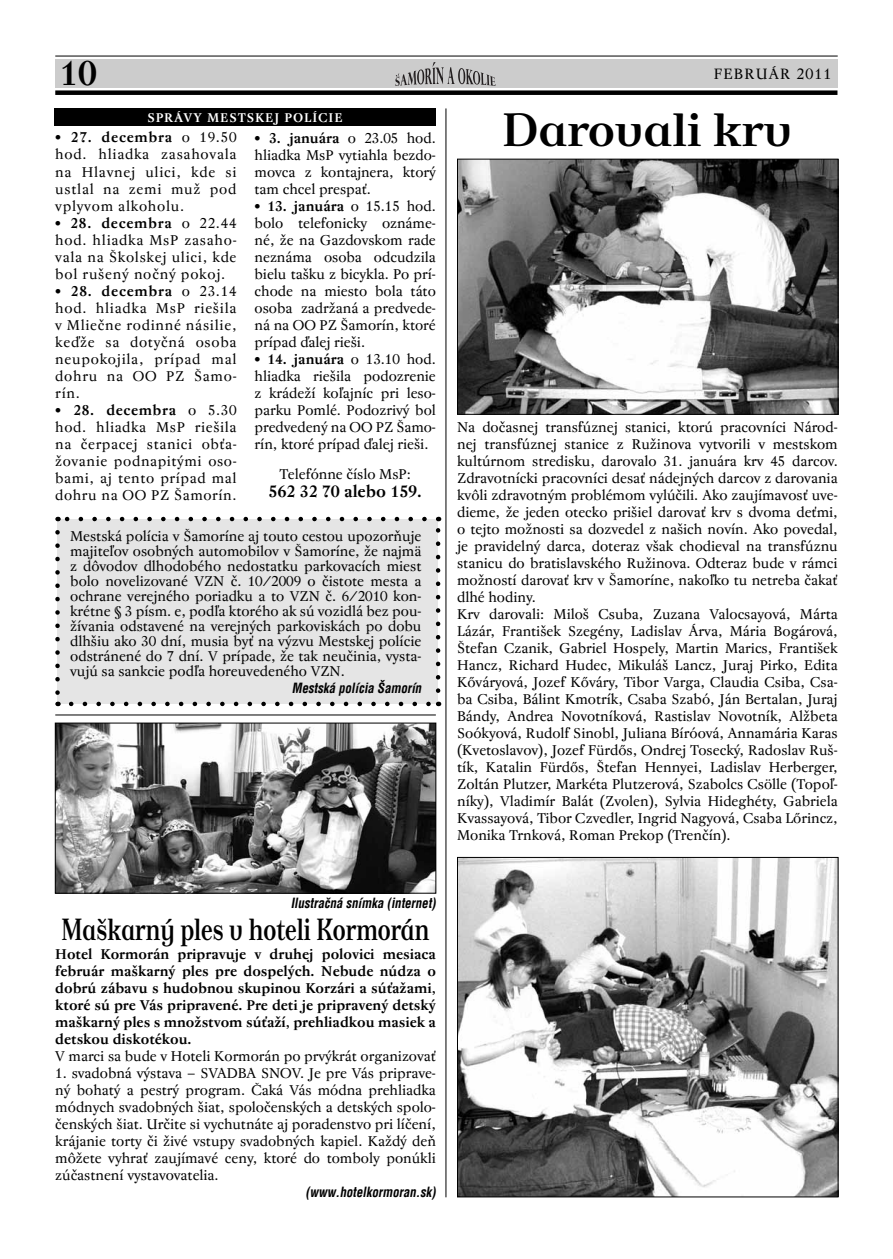
<style>
.page{position:relative;width:893px;height:1259px;background:#fff}
.page>*{position:absolute;margin:0;border:0;box-sizing:border-box;transform-origin:0 0}
.t1{font:700 46.5px "Tusar Deco";color:#000}
.t2{font:700 34.5px "Regent Pro";color:#000}
.t3{font:700 30.45px "Tusar Deco";color:#000;scale:.74 1}
.t4{font:700 16.5px "Regent Pro";letter-spacing:-.005em;color:#000}
.t5{font:15px "Regent Pro";letter-spacing:.07em;color:#000}
.t6{font:14.25px/17px "Regent Pro";letter-spacing:-.005em;color:#000;text-align:justify}
.t7{font:700 14.25px/17px "Regent Pro";letter-spacing:-.005em;color:#000;text-align:justify}
.t8{font:italic 700 13.5px "Switzerland Condensed";color:#000;scale:.95 1}
.t9{font:700 12.75px "Regent Pro";letter-spacing:.07em;color:#fff}
.s1{font-weight:700}
</style>
<div class="page">
<div style="left:55px;top:59px;width:783px;height:28px;background:#ccc"></div>
<hr style="left:55px;top:56px;width:783px;height:1px;background:#000">
<div style="left:55px;top:90px;width:782px;height:5px;background:#000"></div>
<div style="left:54px;top:108px;width:382px;height:17px;background:#000"></div>
<div style="left:58px;top:519px;width:380px;height:185px;background:#e5e5e5"></div>
<svg style="left:71px;top:701px;width:360px;height:5px"></svg>
<svg style="left:55px;top:532px;width:5px;height:174px"></svg>
<svg style="left:436px;top:517px;width:4px;height:173px"></svg>
<svg style="left:58px;top:517px;width:366px;height:4px"></svg>
<hr style="left:446px;top:108px;width:1px;height:1089px;background:#000">
<hr style="left:55px;top:714px;width:381px;height:1px;background:#000">
<svg style="left:395px;top:62px;width:100px;height:24px"></svg>
<img style="left:459px;top:161px;width:377px;height:252px">
<div style="left:457px;top:159px;width:381px;height:256px;border:1px solid #000"></div>
<img style="left:459px;top:859px;width:377px;height:336px">
<div style="left:457px;top:857px;width:381px;height:340px;border:1px solid #000"></div>
<img style="left:57px;top:724px;width:377px;height:167px">
<div style="left:55px;top:722px;width:381px;height:171px;border:1px solid #000"></div>
<h2 class="t2" style="left:60px;top:58px;width:39px">10</h2>
<p class="t5" style="left:714px;top:67px;width:119px">FEBRUÁR 2011</p>
<p class="t9" style="left:147px;top:112px;width:197px">SPRÁVY MESTSKEJ POLÍCIE</p>
<p class="t6" style="left:55px;top:130px;width:183px"><span class="s1">• 27. decembra</span> o 19.50 hod. hliadka zasahovala na Hlavnej ulici, kde si ustlal na zemi muž pod vplyvom alkoholu.</p>
<p class="t6" style="left:55px;top:215px;width:183px">• <span class="s1">28. decembra</span> o 22.44 hod. hliadka MsP zasaho&shy;vala na Školskej ulici, kde bol rušený nočný pokoj.</p>
<p class="t6" style="left:55px;top:283px;width:183px"><span class="s1">• 28. decembra</span> o 23.14 hod. hliadka MsP riešila v Mliečne rodinné násilie, keďže sa dotyčná osoba neupokojila, prípad mal dohru na OO PZ Šamo&shy;rín.</p>
<p class="t6" style="left:55px;top:402px;width:183px"><span class="s1">• 28. decembra</span> o 5.30 hod. hliadka MsP riešila na čerpacej stanici obťa&shy;žovanie podnapitými oso&shy;bami, aj tento prípad mal dohru na OO PZ Šamorín.</p>
<h1 class="t1" style="left:502px;top:103px;width:291px">Darovali krv</h1>
<p class="t6" style="left:255px;top:130px;width:183px"><span class="s1">• 3. januára</span> o 23.05 hod. hliadka MsP vytiahla bezdo&shy;movca z kontajnera, ktorý tam chcel prespať.</p>
<p class="t6" style="left:255px;top:198px;width:183px"><span class="s1">• 13. januára</span> o 15.15 hod. bolo telefonicky oznáme&shy;né, že na Gazdovskom rade neznáma osoba odcudzila bielu tašku z bicykla. Po prí&shy;chode na miesto bola táto osoba zadržaná a predvede&shy;ná na OO PZ Šamorín, ktoré prípad ďalej rieši.</p>
<p class="t6" style="left:255px;top:351px;width:183px"><span class="s1">• 14. januára</span> o 13.10 hod. hliadka riešila podozrenie z krádeží koľajníc pri leso&shy;parku Pomlé. Podozrivý bol predvedený na OO PZ Šamo&shy;rín, ktoré prípad ďalej rieši.</p>
<p class="t6" style="left:280px;top:466px;width:133px">Telefónne číslo MsP:</p>
<p class="t4" style="left:269px;top:484px;width:155px">562 32 70 alebo 159.</p>
<p class="t6" style="left:70px;top:530px;width:353px;line-height:15px">Mestská polícia v Šamoríne aj touto cestou upozorňuje majiteľov osobných automobilov v Šamoríne, že najmä z dôvodov dlhodobého nedostatku parkovacích miest bolo novelizované VZN č. 10/2009 o čistote mesta a ochrane verejného poriadku a to VZN č. 6/2010 kon&shy;krétne § 3 písm. e, podľa ktorého ak sú vozidlá bez pou&shy;žívania odstavené na verejných parkoviskách po dobu dlhšiu ako 30 dní, musia byť na výzvu Mestskej polície odstránené do 7 dní. V prípade, že tak neučinia, vysta&shy;vujú sa sankcie podľa horeuvedeného VZN.</p>
<p class="t8" style="left:292px;top:680px;width:138px">Mestská polícia Šamorín</p>
<p class="t6" style="left:457px;top:419px;width:382px;text-align:left">Na dočasnej transfúznej stanici, ktorú pracovníci Národ&shy;nej transfúznej stanice z Ružinova vytvorili v mestskom kultúrnom stredisku, darovalo 31. januára krv 45 darcov.<br>Zdravotnícki pracovníci desať nádejných darcov z darovania kvôli zdravotným problémom vylúčili. Ako zaujímavosť uve&shy;dieme, že jeden otecko prišiel darovať krv s dvoma deťmi, o tejto možnosti sa dozvedel z našich novín. Ako povedal, je pravidelný darca, doteraz však chodieval na transfúznu stanicu do bratislavského Ružinova. Odteraz bude v rámci možností darovať krv v Šamoríne, nakoľko tu netreba čakať dlhé hodiny.<br>Krv darovali: Miloš Csuba, Zuzana Valocsayová, Márta Lázár, František Szegény, Ladislav Árva, Mária Bogárová, Štefan Czanik, Gabriel Hospely, Martin Marics, František Hancz, Richard Hudec, Mikuláš Lancz, Juraj Pirko, Edita Kőváryová, Jozef Kőváry, Tibor Varga, Claudia Csiba, Csa&shy;ba Csiba, Bálint Kmotrík, Csaba Szabó, Ján Bertalan, Juraj Bándy, Andrea Novotníková, Rastislav Novotník, Alžbeta Soókyová, Rudolf Sinobl, Juliana Bíróová, Annamária Karas (Kvetoslavov), Jozef Fürdős, Ondrej Tosecký, Radoslav Ruš&shy;tík, Katalin Fürdős, Štefan Hennyei, Ladislav Herberger, Zoltán Plutzer, Markéta Plutzerová, Szabolcs Csölle (Topoľ&shy;níky), Vladimír Balát (Zvolen), Sylvia Hideghéty, Gabriela Kvassayová, Tibor Czvedler, Ingrid Nagyová, Csaba Lőrincz, Monika Trnková, Roman Prekop (Trenčín).</p>
<p class="t8" style="left:291px;top:895px;width:154px">Ilustračná snímka (internet)</p>
<h3 class="t3" style="left:62px;top:912px;width:499px">Maškarný ples v hoteli Kormorán</h3>
<p class="t7" style="left:55px;top:946px;width:382px">Hotel Kormorán pripravuje v druhej polovici mesiaca február maškarný ples pre dospelých. Nebude núdza o dobrú zábavu s hudobnou skupinou Korzári a súťažami, ktoré sú pre Vás pripravené. Pre deti je pripravený detský maškarný ples s množstvom súťaží, prehliadkou masiek a detskou diskotékou.</p>
<p class="t6" style="left:55px;top:1049px;width:382px">V marci sa bude v Hoteli Kormorán po prvýkrát organizovať</p>
<p class="t6" style="left:55px;top:1066px;width:382px">1. svadobná výstava – SVADBA SNOV. Je pre Vás priprave&shy;ný bohatý a pestrý program. Čaká Vás módna prehliadka módnych svadobných šiat, spoločenských a detských spolo&shy;čenských šiat. Určite si vychutnáte aj poradenstvo pri líčení, krájanie torty či živé vstupy svadobných kapiel. Každý deň môžete vyhrať zaujímavé ceny, ktoré do tomboly ponúkli zúčastnení vystavovatelia.</p>
<p class="t8" style="left:306px;top:1184px;width:139px">(www.hotelkormoran.sk)</p>
</div>
